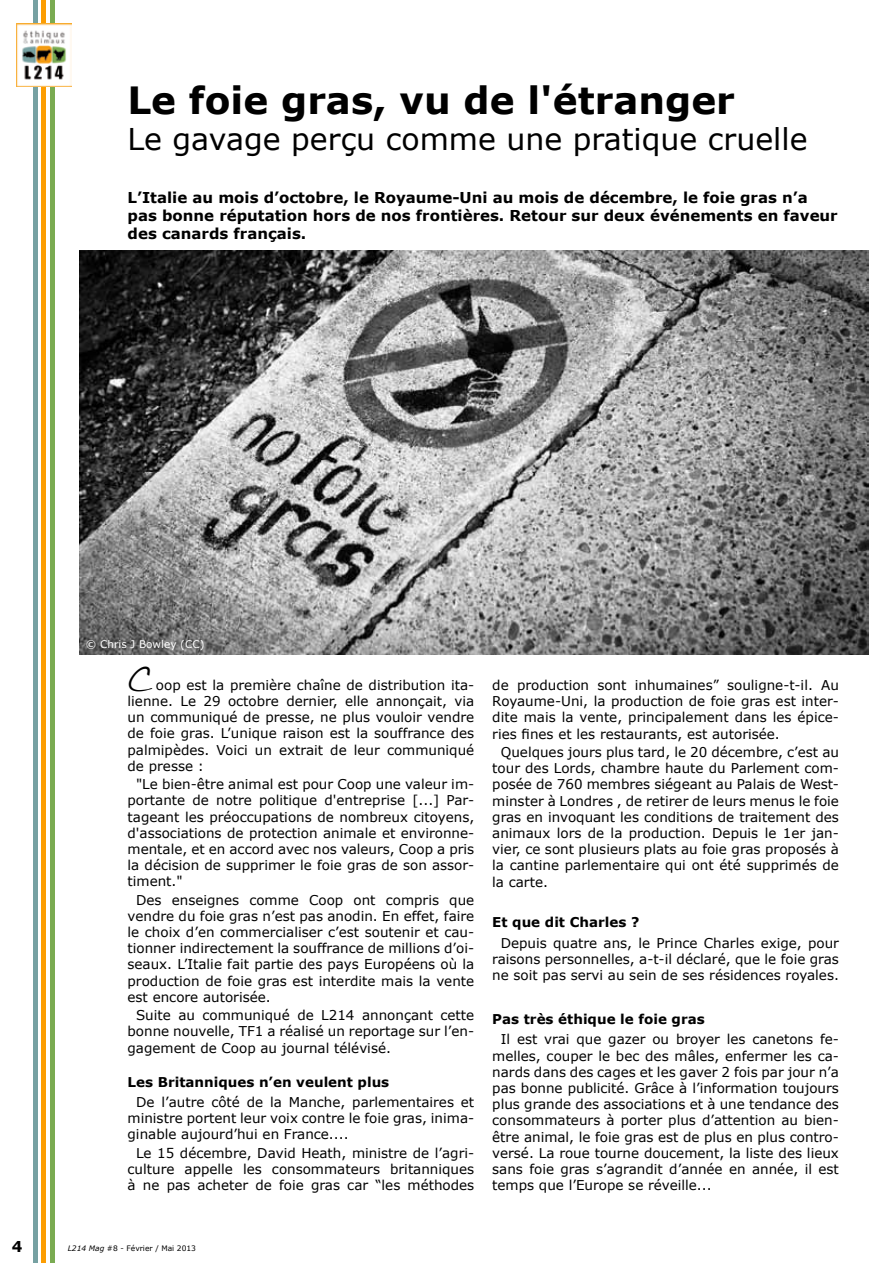
<style>
.page{position:relative;width:893px;height:1263px;background:#fff}
.page>*{position:absolute;margin:0;border:0;box-sizing:border-box;transform-origin:0 0}
.t1{font:700 37.5px "Verdana";color:#000}
.t2{font:37.5px "Handwriting Dakota";color:#000}
.t3{font:30px "Verdana";color:#000}
.t4{font:700 15px/18px "Verdana";color:#000}
.t5{font:13.5px/16.2px "Verdana";color:#000;text-align:justify}
.t6{font:700 13.5px "Verdana";color:#000}
.t7{font:10.5px "Verdana";color:#fff}
.t8{font:7.5px "Verdana";color:#000}
.s1{font-style:italic}
</style>
<div class="page">
<img style="left:80px;top:250px;width:789px;height:405px">
<div style="left:41px;top:0;width:5px;height:1263px;background:#fc9d02"></div>
<div style="left:33px;top:0;width:5px;height:1263px;background:#76a1a2"></div>
<div style="left:50px;top:0;width:5px;height:1263px;background:#7aab52"></div>
<img style="left:17px;top:24px;width:55px;height:62px">
<h1 class="t1" style="left:127px;top:76px;width:609px">Le foie gras, vu de l'étranger</h1>
<h2 class="t3" style="left:127px;top:120px;width:682px">Le gavage perçu comme une pratique cruelle</h2>
<p class="t4" style="left:128px;top:189px;width:712px">L’Italie au mois d’octobre, le Royaume-Uni au mois de décembre, le foie gras n’a pas bonne réputation hors de nos frontières. Retour sur deux événements en faveur des canards français.</p>
<p class="t7" style="left:86px;top:637px;width:120px">© Chris J Bowley (CC)</p>
<h1 class="t2" style="left:126px;top:656px;width:28px">C</h1>
<p class="t5" style="left:128px;top:693px;width:348px">lienne. Le 29 octobre dernier, elle annonçait, via un communiqué de presse, ne plus vouloir vendre de foie gras. L’unique raison est la souffrance des palmipèdes. Voici un extrait de leur communiqué de presse :</p>
<p class="t5" style="left:128px;top:776px;width:348px;text-indent:9px">"Le bien-être animal est pour Coop une valeur im&shy;portante de notre politique d'entreprise [...] Par&shy;tageant les préoccupations de nombreux citoyens, d'associations de protection animale et environne&shy;mentale, et en accord avec nos valeurs, Coop a pris la décision de supprimer le foie gras de son assor&shy;timent."</p>
<p class="t5" style="left:128px;top:892px;width:348px;text-indent:9px">Des enseignes comme Coop ont compris que vendre du foie gras n’est pas anodin. En effet, faire le choix d’en commercialiser c’est soutenir et cau&shy;tionner indirectement la souffrance de millions d’oi&shy;seaux. L’Italie fait partie des pays Européens où la production de foie gras est interdite mais la vente est encore autorisée.</p>
<p class="t5" style="left:128px;top:1007px;width:348px;text-indent:9px">Suite au communiqué de L214 annonçant cette bonne nouvelle, TF1 a réalisé un reportage sur l’en&shy;gagement de Coop au journal télévisé.</p>
<p class="t6" style="left:128px;top:1073px;width:263px">Les Britanniques n’en veulent plus</p>
<p class="t5" style="left:128px;top:1094px;width:348px;text-indent:9px">De l’autre côté de la Manche, parlementaires et ministre portent leur voix contre le foie gras, inima&shy;ginable aujourd’hui en France....</p>
<p class="t5" style="left:128px;top:1145px;width:348px;text-indent:9px">Le 15 décembre, David Heath, ministre de l’agri&shy;culture appelle les consommateurs britanniques à ne pas acheter de foie gras car “les méthodes</p>
<p class="t5" style="left:156px;top:677px;width:320px">oop est la première chaîne de distribution ita-</p>
<p class="t5" style="left:492px;top:677px;width:348px">de production sont inhumaines” souligne-t-il. Au Royaume-Uni, la production de foie gras est inter&shy;dite mais la vente, principalement dans les épice&shy;ries fines et les restaurants, est autorisée.</p>
<p class="t5" style="left:492px;top:744px;width:348px;text-indent:9px">Quelques jours plus tard, le 20 décembre, c’est au tour des Lords, chambre haute du Parlement com&shy;posée de 760 membres siégeant au Palais de West&shy;minster à Londres , de retirer de leurs menus le foie gras en invoquant les conditions de traitement des animaux lors de la production. Depuis le 1er jan&shy;vier, ce sont plusieurs plats au foie gras proposés à la cantine parlementaire qui ont été supprimés de la carte.</p>
<p class="t6" style="left:492px;top:913px;width:149px">Et que dit Charles ?</p>
<p class="t5" style="left:492px;top:935px;width:348px;text-indent:9px">Depuis quatre ans, le Prince Charles exige, pour raisons personnelles, a-t-il déclaré, que le foie gras ne soit pas servi au sein de ses résidences royales.</p>
<p class="t6" style="left:492px;top:1010px;width:214px">Pas très éthique le foie gras</p>
<p class="t5" style="left:492px;top:1031px;width:348px;text-indent:9px">Il est vrai que gazer ou broyer les canetons fe&shy;melles, couper le bec des mâles, enfermer les ca&shy;nards dans des cages et les gaver 2 fois par jour n’a pas bonne publicité. Grâce à l’information toujours plus grande des associations et à une tendance des consommateurs à porter plus d’attention au bien&shy;être animal, le foie gras est de plus en plus contro&shy;versé. La roue tourne doucement, la liste des lieux sans foie gras s’agrandit d’année en année, il est temps que l’Europe se réveille...</p>
<p class="t4" style="left:12px;top:1237px;width:12px">4</p>
<p class="t8" style="left:68px;top:1243px;width:130px"><span class="s1">L214 Mag</span> #8 - Février / Mai 2013</p>
</div>
